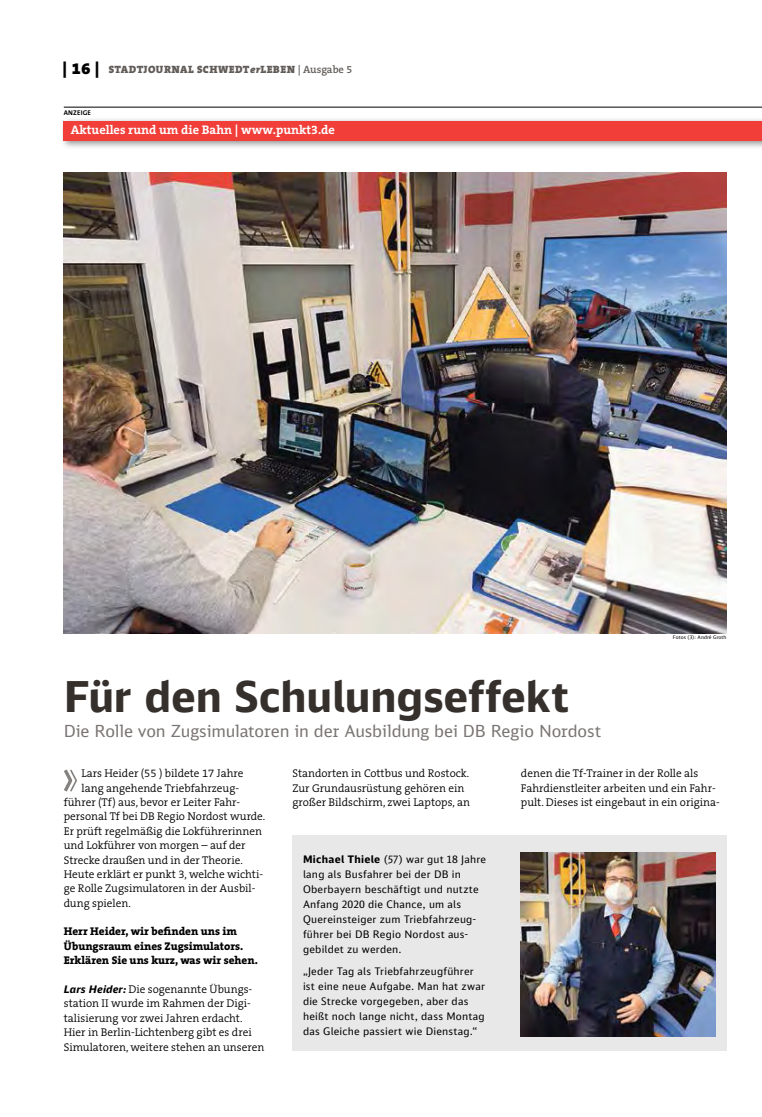
<style>
.page{position:relative;width:762px;height:1117px;background:#fff}
.page>*{position:absolute;margin:0;border:0;box-sizing:border-box;transform-origin:0 0}
.t1{font:700 42.5px "DB Sans Alternate";letter-spacing:-.005em;color:#36302d}
.t2{font:16.62px "DB Sans";letter-spacing:-.01em;color:#7b7674}
.t3{font:700 12.5px "The Serif B W7";color:#fff}
.t4{font:300 11.25px/14.4px "The Serif B W4";color:#000}
.t5{font:800 11.25px/14.4px "The Serif B W8";color:#000}
.t6{font:900 10.62px "The Serif B W9";letter-spacing:.045em;color:#615c58}
.t7{font:10.38px/15px "DB Sans Alternate";letter-spacing:.02em;color:#000}
.t8{font:700 6.88px "The Sans B W7";letter-spacing:.025em;color:#000}
.t9{font:5px "DB Sans Alternate";letter-spacing:.01em;color:#000}
.s1{font-size:16.25px;color:#000}
.s2{font-style:italic}
.s3{font-family:"The Serif B W6";font-weight:600}
.s4{font-family:"DB Sans Alternate";font-weight:700;font-style:italic;font-size:10.38px}
.s5{font-weight:700}
</style>
<div class="page">
<div style="left:59px;top:116px;width:703px;height:34px;background:#000;opacity:.45"></div>
<div style="left:64px;top:120px;width:698px;height:20px;background:#f13e39"></div>
<hr style="left:64px;top:107px;width:698px;height:1px;background:#000">
<img style="left:64px;top:173px;width:662px;height:460px">
<div style="left:292px;top:834px;width:434px;height:216px;background:#e9e8e8"></div>
<img style="left:521px;top:852px;width:195px;height:183px">
<svg style="left:64px;top:769px;width:13px;height:23px"></svg>
<p class="t6" style="left:63px;top:63px;width:291px"><span class="s1">| 16 |</span> STADTJOURNAL SCHWEDT<span class="s2">er</span>LEBEN <span class="s3">| Ausgabe 5</span></p>
<p class="t8" style="left:64px;top:108px;width:29px">ANZEIGE</p>
<p class="t3" style="left:71px;top:122px;width:265px">Aktuelles rund um die Bahn | www.punkt3.de</p>
<p class="t9" style="left:673px;top:633px;width:55px">Fotos (3): André Groth</p>
<h1 class="t1" style="left:64px;top:669px;width:507px">Für den Schulungseffekt</h1>
<h2 class="t2" style="left:64px;top:720px;width:539px">Die Rolle von Zugsimulatoren in der Ausbildung bei DB Regio Nordost</h2>
<p class="t4" style="left:82px;top:766px;width:163px">Lars Heider (55 ) bildete 17 Jahre</p>
<p class="t4" style="left:82px;top:780px;width:159px">lang angehende Triebfahrzeug-</p>
<p class="t4" style="left:64px;top:794px;width:178px">führer (Tf) aus, bevor er Leiter Fahr-</p>
<p class="t4" style="left:64px;top:809px;width:203px">personal Tf bei DB Regio Nordost wurde.</p>
<p class="t4" style="left:64px;top:823px;width:200px">Er prüft regelmäßig die Lokführerinnen</p>
<p class="t4" style="left:64px;top:838px;width:183px">und Lokführer von morgen – auf der</p>
<p class="t4" style="left:64px;top:852px;width:181px">Strecke draußen und in der Theorie.</p>
<p class="t4" style="left:64px;top:866px;width:201px">Heute erklärt er punkt 3, welche wichti-</p>
<p class="t4" style="left:64px;top:881px;width:193px">ge Rolle Zug simulatoren in der Ausbil-</p>
<p class="t4" style="left:64px;top:895px;width:69px">dung spielen.</p>
<p class="t5" style="left:64px;top:924px;width:196px">Herr Heider, wir befinden uns im<br>Übungsraum eines Zugsimulators.<br>Erklären Sie uns kurz, was wir sehen.</p>
<p class="t4" style="left:64px;top:981px;width:202px"><span class="s4">Lars Heider:</span> Die sogenannte Übungs&shy;station II wurde im Rahmen der Digi&shy;talisierung vor zwei Jahren erdacht.<br>Hier in Berlin-Lichtenberg gibt es drei Simulatoren, weitere stehen an unseren</p>
<p class="t4" style="left:292px;top:766px;width:179px">Standorten in Cottbus und Rostock.<br>Zur Grundausrüstung gehören ein großer Bildschirm, zwei Laptops, an</p>
<p class="t4" style="left:521px;top:766px;width:200px">denen die Tf-Trainer in der Rolle als<br>Fahrdienstleiter arbeiten und ein Fahr&shy;pult. Dieses ist eingebaut in ein origina-</p>
<p class="t7" style="left:303px;top:851px;width:185px"><span class="s5">Michael Thiele</span> (57) war gut 18 Jahre lang als Busfahrer bei der DB in<br>Oberbayern beschäftigt und nutzte<br>Anfang 2020 die Chance, um als<br>Quereinsteiger zum Triebfahrzeug&shy;führer bei DB Regio Nordost aus&shy;gebildet zu werden.</p>
<p class="t7" style="left:303px;top:963px;width:183px">„Jeder Tag als Triebfahrzeugführer ist eine neue Aufgabe. Man hat zwar die Strecke vorgegeben, aber das heißt noch lange nicht, dass Montag das Gleiche passiert wie Dienstag.“</p>
</div>
